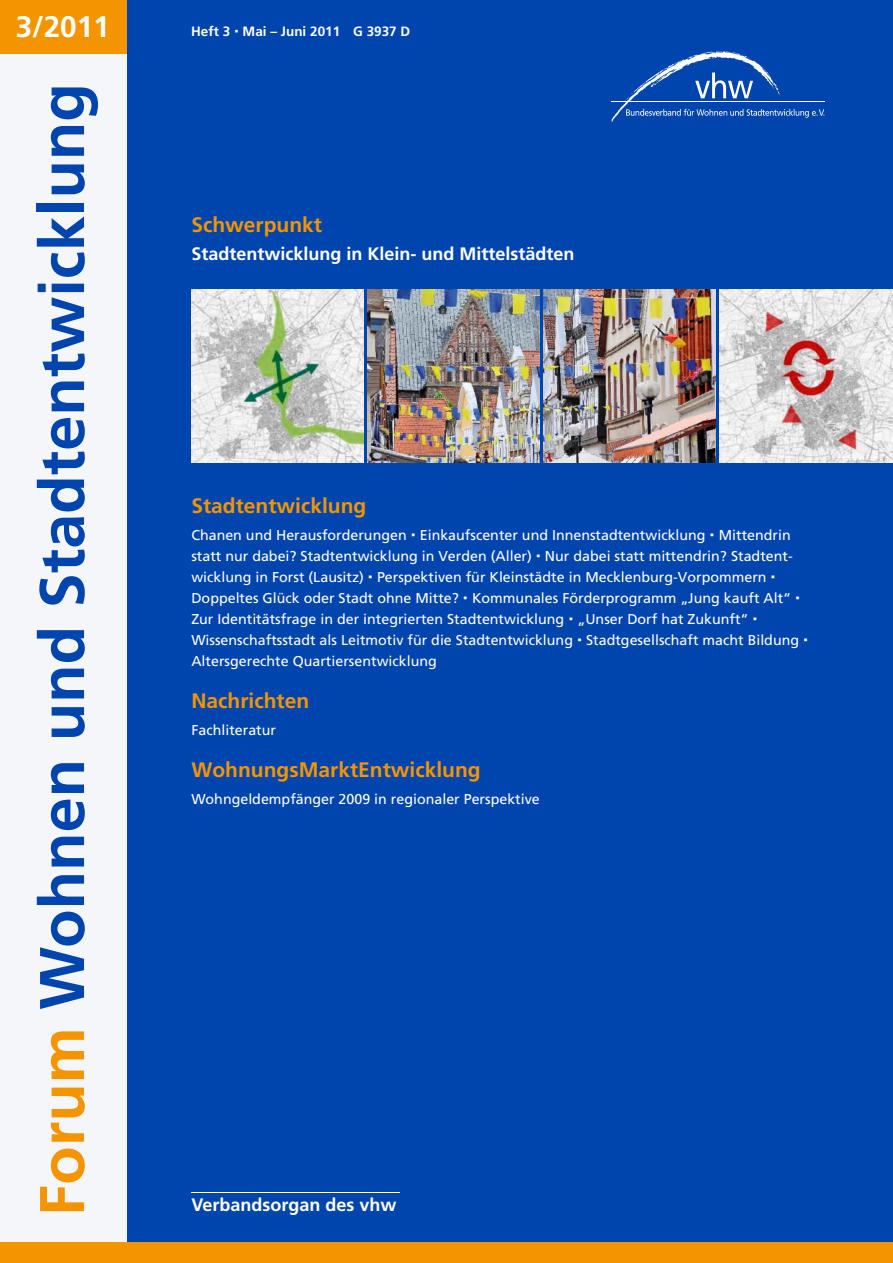
<style>
.page{position:relative;width:893px;height:1263px;background:#fff}
.page>*{position:absolute;margin:0;border:0;box-sizing:border-box;transform-origin:0 0}
.t1{font:700 63px "Frutiger";color:#0045ad}
.t2{font:700 29.7px "Frutiger";color:#fff}
.t3{font:700 21px "Frutiger CE";color:#f49500}
.t4{font:700 18px "Frutiger CE";color:#fff}
.t5{font:700 18px "Frutiger";color:#fff}
.t6{font:14.25px/21px "Frutiger CE";color:#fff}
.t7{font:700 13.5px "Frutiger";color:#fff}
.s1{color:#f49500}
</style>
<div class="page">
<div style="left:0;top:0;width:151px;height:1263px;background:#f5f6f9"></div>
<div style="left:0;top:0;width:130px;height:53px;background:#f49500"></div>
<div style="left:127px;top:0;width:766px;height:1259px;background:#0045ad"></div>
<svg style="left:611px;top:51px;width:213px;height:71px"></svg>
<div style="left:0;top:1243px;width:893px;height:20px;background:#f49500"></div>
<hr style="left:191px;top:1192px;width:209px;height:1px;background:#fff">
<img style="left:544px;top:290px;width:172px;height:172px">
<img style="left:720px;top:290px;width:173px;height:172px">
<img style="left:191px;top:290px;width:173px;height:172px">
<img style="left:367px;top:290px;width:173px;height:172px">
<h2 class="t2" style="left:16px;top:9px;width:95px">3/2011</h2>
<h1 class="t1" style="left:25px;top:1216px;width:1134px;rotate:-90deg"><span class="s1">Forum</span> Wohnen und Stadtentwicklung</h1>
<p class="t7" style="left:191px;top:23px;width:221px">Heft 3 Mai – Juni 2011 G 3937 D</p>
<h3 class="t3" style="left:191px;top:212px;width:132px">Schwerpunkt</h3>
<p class="t4" style="left:191px;top:243px;width:385px">Stadtentwicklung in Klein- und Mittelstädten</p>
<h3 class="t3" style="left:191px;top:493px;width:177px">Stadtentwicklung</h3>
<p class="t6" style="left:191px;top:525px;width:609px">Chanen und Herausforderungen Einkaufscenter und Innenstadtentwicklung Mittendrin statt nur dabei? Stadtentwicklung in Verden (Aller) Nur dabei statt mittendrin? Stadtent&shy;wicklung in Forst (Lausitz) Perspektiven für Kleinstädte in Mecklenburg-Vorpommern Doppeltes Glück oder Stadt ohne Mitte? Kommunales Förderprogramm „Jung kauft Alt“ Zur Identitätsfrage in der integrierten Stadtentwicklung „Unser Dorf hat Zukunft“ Wissenschaftsstadt als Leitmotiv für die Stadtentwicklung Stadtgesellschaft macht Bildung Altersgerechte Quartiersentwicklung</p>
<h3 class="t3" style="left:191px;top:688px;width:119px">Nachrichten</h3>
<p class="t6" style="left:191px;top:720px;width:86px">Fachliteratur</p>
<h3 class="t3" style="left:191px;top:757px;width:291px">WohnungsMarktEntwicklung</h3>
<p class="t6" style="left:191px;top:789px;width:350px">Wohngeldempfänger 2009 in regionaler Perspektive</p>
<p class="t5" style="left:191px;top:1194px;width:207px">Verbandsorgan des vhw</p>
</div>
